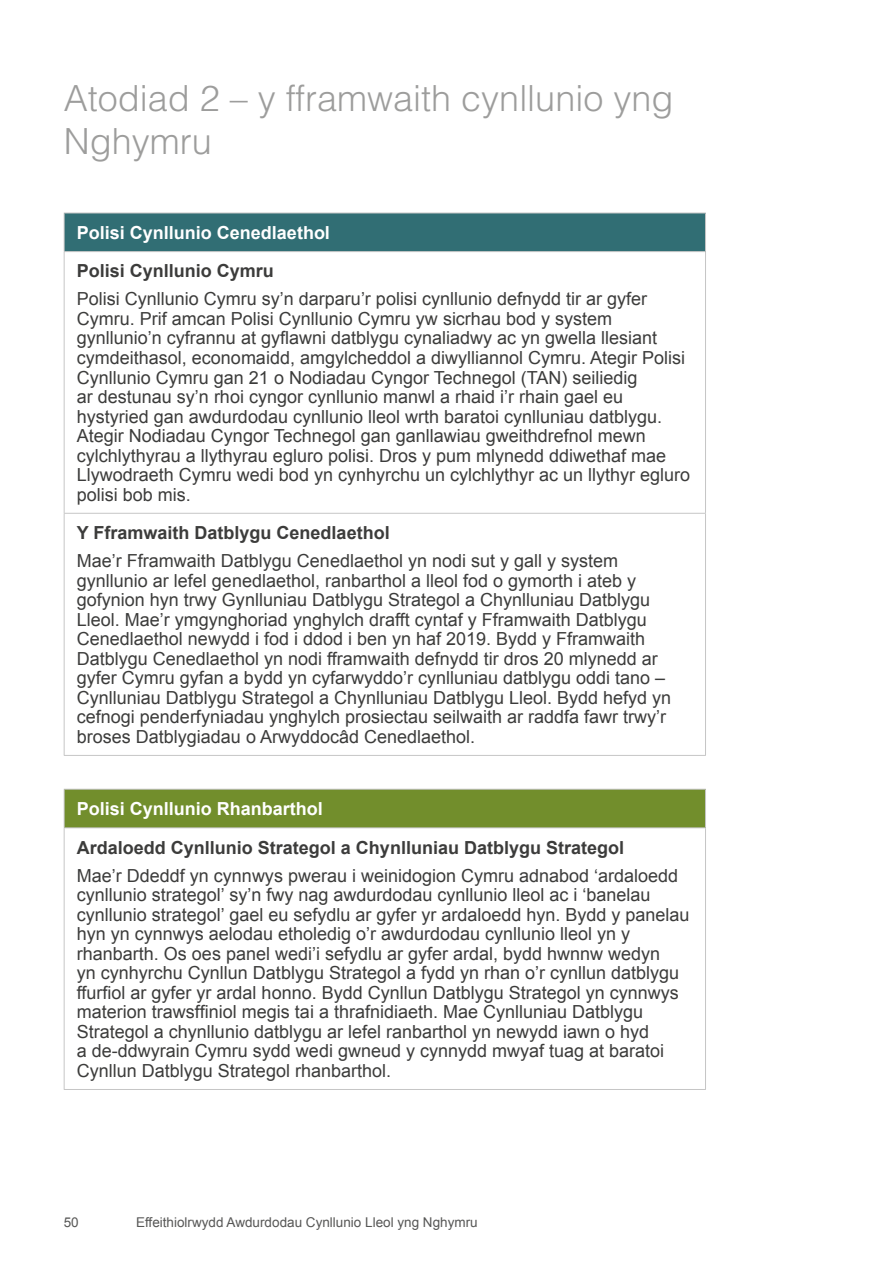
<style>
.page{position:relative;width:893px;height:1263px;background:#fff}
.page>*{position:absolute;margin:0;border:0;box-sizing:border-box;transform-origin:0 0}
.Grey_Heading{font:300 36px/43.2px "Helvetica LT Std";color:#9d9d9c}
.Table_text{font:18px/19.5px "Arial";color:#3c3c3b}
.Table_text-2{font:700 18px "Arial";color:#3c3c3b}
.Table_header_text{font:700 18px "Arial";color:#fff}
.t1{font:13.5px "Arial";color:#575756}
</style>
<div class="page">
<div style="left:64px;top:213px;width:641px;height:39px;background:#316e74"></div>
<hr style="left:64px;top:252px;width:1px;height:261px;background:#c6c6c6">
<hr style="left:705px;top:252px;width:1px;height:261px;background:#c6c6c6">
<hr style="left:64px;top:513px;width:642px;height:1px;background:#c6c6c6">
<hr style="left:64px;top:514px;width:1px;height:241px;background:#c6c6c6">
<hr style="left:705px;top:514px;width:1px;height:241px;background:#c6c6c6">
<hr style="left:64px;top:755px;width:642px;height:1px;background:#c6c6c6">
<hr style="left:64px;top:213px;width:642px;height:1px;background:#c6c6c6">
<hr style="left:64px;top:213px;width:1px;height:38px;background:#c6c6c6">
<hr style="left:705px;top:213px;width:1px;height:38px;background:#c6c6c6">
<hr style="left:64px;top:251px;width:642px;height:1px;background:#c6c6c6">
<div style="left:64px;top:789px;width:641px;height:39px;background:#728e2c"></div>
<hr style="left:64px;top:828px;width:1px;height:261px;background:#c6c6c6">
<hr style="left:705px;top:828px;width:1px;height:261px;background:#c6c6c6">
<hr style="left:64px;top:1089px;width:642px;height:1px;background:#c6c6c6">
<hr style="left:64px;top:789px;width:642px;height:1px;background:#c6c6c6">
<hr style="left:64px;top:789px;width:1px;height:38px;background:#c6c6c6">
<hr style="left:705px;top:789px;width:1px;height:38px;background:#c6c6c6">
<hr style="left:64px;top:827px;width:642px;height:1px;background:#c6c6c6">
<h2 class="Grey_Heading" style="left:64px;top:76px;width:611px">Atodiad 2 – y fframwaith cynllunio yng<br>Nghymru</h2>
<p class="Table_header_text" style="left:77px;top:221px;width:255px">Polisi Cynllunio Cenedlaethol</p>
<p class="Table_text-2" style="left:77px;top:259px;width:199px">Polisi Cynllunio Cymru</p>
<p class="Table_text" style="left:77px;top:290px;width:615px">Polisi Cynllunio Cymru sy’n darparu’r polisi cynllunio defnydd tir ar gyfer Cymru. Prif amcan Polisi Cynllunio Cymru yw sicrhau bod y system gynllunio’n cyfrannu at gyflawni datblygu cynaliadwy ac yn gwella llesiant cymdeithasol, economaidd, amgylcheddol a diwylliannol Cymru. Ategir Polisi Cynllunio Cymru gan 21 o Nodiadau Cyngor Technegol (TAN) seiliedig<br>ar destunau sy’n rhoi cyngor cynllunio manwl a rhaid i’r rhain gael eu hystyried gan awdurdodau cynllunio lleol wrth baratoi cynlluniau datblygu.<br>Ategir Nodiadau Cyngor Technegol gan ganllawiau gweithdrefnol mewn cylchlythyrau a llythyrau egluro polisi. Dros y pum mlynedd ddiwethaf mae Llywodraeth Cymru wedi bod yn cynhyrchu un cylchlythyr ac un llythyr egluro polisi bob mis.</p>
<p class="Table_text-2" style="left:77px;top:521px;width:314px">Y Fframwaith Datblygu Cenedlaethol</p>
<p class="Table_text" style="left:77px;top:551px;width:596px">Mae’r Fframwaith Datblygu Cenedlaethol yn nodi sut y gall y system gynllunio ar lefel genedlaethol, ranbarthol a lleol fod o gymorth i ateb y gofynion hyn trwy Gynlluniau Datblygu Strategol a Chynlluniau Datblygu Lleol. Mae’r ymgynghoriad ynghylch drafft cyntaf y Fframwaith Datblygu Cenedlaethol newydd i fod i ddod i ben yn haf 2019. Bydd y Fframwaith Datblygu Cenedlaethol yn nodi fframwaith defnydd tir dros 20 mlynedd ar gyfer Cymru gyfan a bydd yn cyfarwyddo’r cynlluniau datblygu oddi tano – Cynlluniau Datblygu Strategol a Chynlluniau Datblygu Lleol. Bydd hefyd yn cefnogi penderfyniadau ynghylch prosiectau seilwaith ar raddfa fawr trwy’r broses Datblygiadau o Arwyddocâd Cenedlaethol.</p>
<p class="Table_header_text" style="left:77px;top:797px;width:248px">Polisi Cynllunio Rhanbarthol</p>
<p class="Table_text-2" style="left:77px;top:835px;width:549px">Ardaloedd Cynllunio Strategol a Chynlluniau Datblygu Strategol</p>
<p class="Table_text" style="left:77px;top:866px;width:614px">Mae’r Ddeddf yn cynnwys pwerau i weinidogion Cymru adnabod ‘ardaloedd cynllunio strategol’ sy’n fwy nag awdurdodau cynllunio lleol ac i ‘banelau cynllunio strategol’ gael eu sefydlu ar gyfer yr ardaloedd hyn. Bydd y panelau hyn yn cynnwys aelodau etholedig o’r awdurdodau cynllunio lleol yn y rhanbarth. Os oes panel wedi’i sefydlu ar gyfer ardal, bydd hwnnw wedyn<br>yn cynhyrchu Cynllun Datblygu Strategol a fydd yn rhan o’r cynllun datblygu ffurfiol ar gyfer yr ardal honno. Bydd Cynllun Datblygu Strategol yn cynnwys materion trawsffiniol megis tai a thrafnidiaeth. Mae Cynlluniau Datblygu Strategol a chynllunio datblygu ar lefel ranbarthol yn newydd iawn o hyd<br>a de-ddwyrain Cymru sydd wedi gwneud y cynnydd mwyaf tuag at baratoi Cynllun Datblygu Strategol rhanbarthol.</p>
<p class="t1" style="left:64px;top:1213px;width:17px">50</p>
<p class="t1" style="left:136px;top:1213px;width:343px">Effeithiolrwydd Awdurdodau Cynllunio Lleol yng Nghymru</p>
</div>
